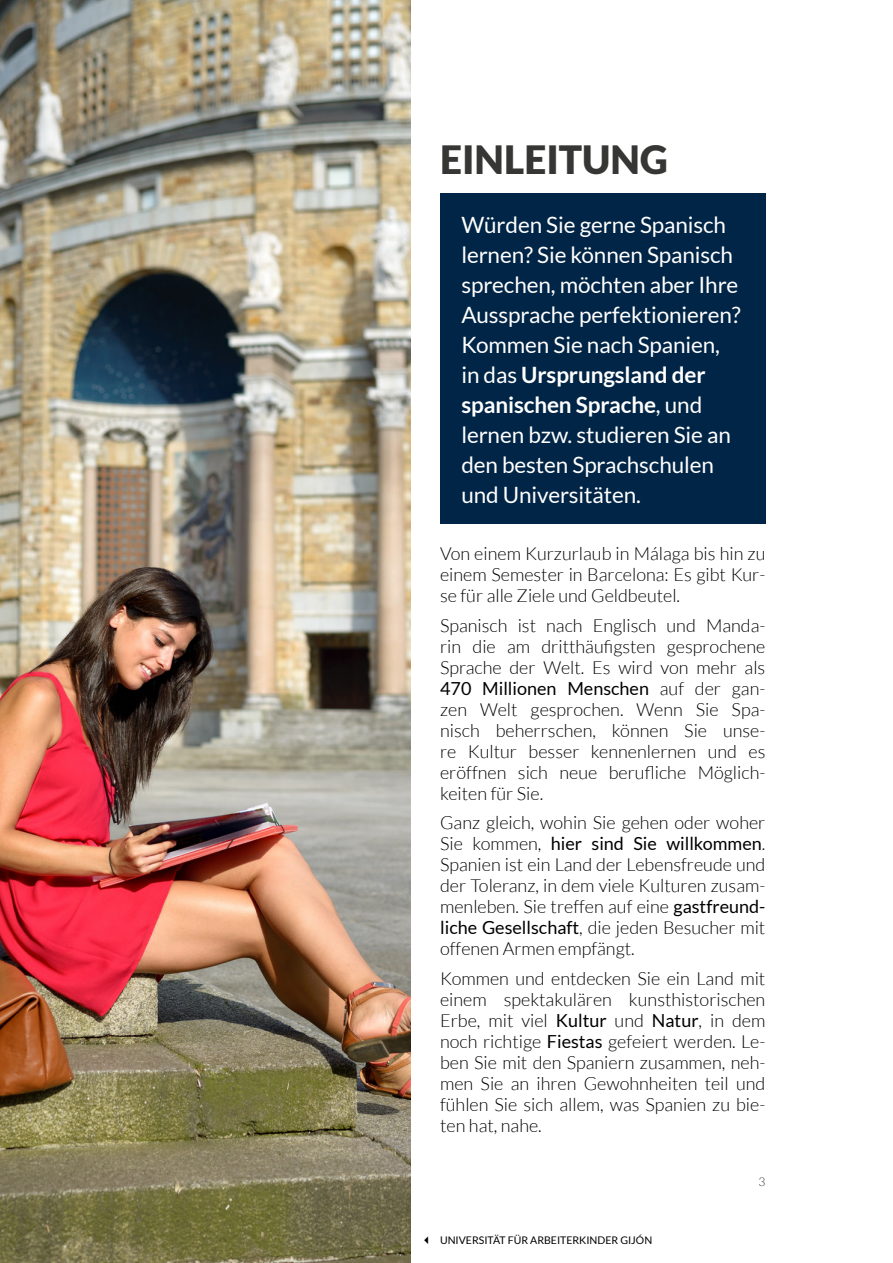
<style>
.page{position:relative;width:893px;height:1263px;background:#fff}
.page>*{position:absolute;margin:0;border:0;box-sizing:border-box;transform-origin:0 0}
.t1{font:900 39px "Lato";color:#363635}
.t2{font:22.5px/30px "Lato";letter-spacing:-.005em;color:#fff}
.t3{font:300 18px/21px "Lato";color:#000;text-align:justify}
.t4{font:300 12px "Lato";color:#363635}
.t5{font:10.5px "Lato";color:#000}
.s1{font-weight:700}
.s2{font-weight:400}
</style>
<div class="page">
<img style="left:0;top:0;width:411px;height:1263px">
<div style="left:440px;top:193px;width:325px;height:331px;background:#002546"></div>
<h1 class="t1" style="left:440px;top:136px;width:229px">EINLEITUNG</h1>
<p class="t2" style="left:461px;top:210px;width:281px">Würden Sie gerne Spanisch lernen? Sie können Spanisch sprechen, möchten aber Ihre<br>Aussprache perfektionieren?<br>Kommen Sie nach Spanien, in das <span class="s1">Ursprungsland der spanischen Sprache</span>, und lernen bzw. studieren Sie an den besten Sprachschulen und Universitäten.</p>
<p class="t3" style="left:440px;top:543px;width:327px">Von einem Kurzurlaub in Málaga bis hin zu einem Semester in Barcelona: Es gibt Kur&shy;se für alle Ziele und Geldbeutel.</p>
<p class="t3" style="left:440px;top:615px;width:327px">Spanisch ist nach Englisch und Manda&shy;rin die am dritthäufigsten gesprochene Sprache der Welt. Es wird von mehr als <span class="s2">470 Millionen Menschen</span> auf der gan&shy;zen Welt gesprochen. Wenn Sie Spa&shy;nisch beherrschen, können Sie unse&shy;re Kultur besser kennenlernen und es eröffnen sich neue berufliche Möglich&shy;keiten für Sie.</p>
<p class="t3" style="left:440px;top:812px;width:327px">Ganz gleich, wohin Sie gehen oder woher Sie kommen, <span class="s2">hier sind Sie willkommen</span>.<br>Spanien ist ein Land der Lebensfreude und der Toleranz, in dem viele Kulturen zusam&shy;menleben. Sie treffen auf eine <span class="s2">gastfreund&shy;liche Gesellschaft</span>, die jeden Besucher mit offenen Armen empfängt.</p>
<p class="t3" style="left:440px;top:968px;width:327px">Kommen und entdecken Sie ein Land mit einem spektakulären kunsthistorischen Erbe, mit viel <span class="s2">Kultur</span> und <span class="s2">Natur</span>, in dem noch richtige <span class="s2">Fiestas</span> gefeiert werden. Le&shy;ben Sie mit den Spaniern zusammen, neh&shy;men Sie an ihren Gewohnheiten teil und fühlen Sie sich allem, was Spanien zu bie&shy;ten hat, nahe.</p>
<p class="t5" style="left:440px;top:1234px;width:214px">UNIVERSITÄT FÜR ARBEITERKINDER GIJÓN</p>
<p class="t4" style="left:758px;top:1175px;width:8px">3</p>
</div>
